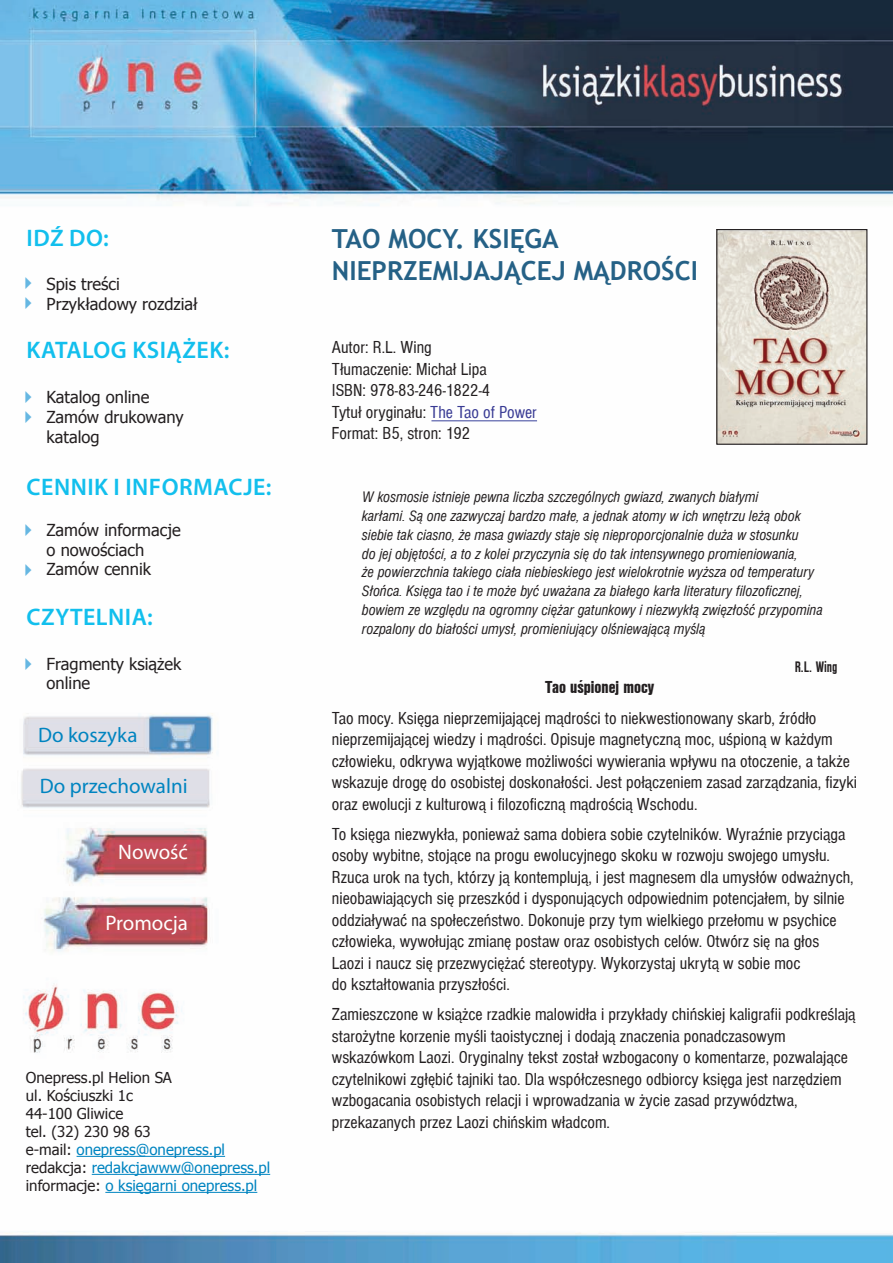
<style>
.page{position:relative;width:893px;height:1263px;background:#fff}
.page>*{position:absolute;margin:0;border:0;box-sizing:border-box;transform-origin:0 0}
.t1{font:700 26.25px/31.5px "Trebuchet MS";color:#256186}
.t2{font:600 24px "Myriad Pro";letter-spacing:.02em;color:#12bfed}
.t3{font:21px "Myriad Pro";color:#0084c0}
.t4{font:21px "Myriad Pro";color:#fff}
.t5{font:condensed 17.85px/21.5px "Nimbus Sans DEE";color:#231f20}
.t6{font:900 condensed 17.85px "Nimbus Sans DEE";color:#231f20}
.t7{font:16.5px/19.8px "Tahoma";color:#231f20}
.t8{font:italic condensed 15.75px/18.9px "Nimbus Sans DEE";color:#231f20}
.t9{font:700 condensed 15.75px "Nimbus Sans DEE";color:#231f20}
.t10{font:15px/18px "Tahoma";color:#231f20}
.s1{color:#0084c0}
.s2{color:#393b94}
</style>
<div class="page">
<img style="left:0;top:0;width:893px;height:1263px">
<hr style="left:77px;top:1156px;width:148px;height:1px;background:#0084c0">
<hr style="left:92px;top:1174px;width:178px;height:1px;background:#0084c0">
<hr style="left:105px;top:1192px;width:152px;height:1px;background:#0084c0">
<img style="left:718px;top:231px;width:147px;height:212px">
<div style="left:716px;top:229px;width:151px;height:216px;border:1px solid #231f20"></div>
<hr style="left:431px;top:420px;width:106px;height:1px;background:#39419b">
<svg style="left:26px;top:277px;width:5px;height:12px"></svg>
<svg style="left:26px;top:391px;width:5px;height:12px"></svg>
<svg style="left:26px;top:524px;width:5px;height:12px"></svg>
<svg style="left:26px;top:297px;width:5px;height:12px"></svg>
<svg style="left:26px;top:411px;width:5px;height:12px"></svg>
<svg style="left:26px;top:563px;width:5px;height:12px"></svg>
<svg style="left:26px;top:658px;width:5px;height:12px"></svg>
<h2 class="t2" style="left:27px;top:223px;width:84px">IDŹ DO:</h2>
<p class="t7" style="left:47px;top:273px;width:153px">Spis treści<br>Przykładowy rozdział</p>
<h2 class="t2" style="left:27px;top:335px;width:204px">KATALOG KSIĄŻEK:</h2>
<p class="t7" style="left:47px;top:387px;width:139px">Katalog online<br>Zamów drukowany katalog</p>
<h2 class="t2" style="left:27px;top:471px;width:246px">CENNIK I INFORMACJE:</h2>
<p class="t7" style="left:47px;top:519px;width:136px">Zamów informacje o nowościach<br>Zamów cennik</p>
<h2 class="t2" style="left:27px;top:601px;width:128px">CZYTELNIA:</h2>
<p class="t7" style="left:47px;top:653px;width:136px">Fragmenty książek online</p>
<p class="t3" style="left:38px;top:722px;width:101px">Do koszyka</p>
<p class="t3" style="left:40px;top:773px;width:149px">Do przechowalni</p>
<p class="t4" style="left:118px;top:839px;width:71px">Nowość</p>
<p class="t4" style="left:105px;top:910px;width:84px">Promocja</p>
<p class="t10" style="left:26px;top:1068px;width:246px">Onepress.pl Helion SA<br>ul. Kościuszki 1c<br>44-100 Gliwice<br>tel. (32) 230 98 63<br>e-mail: <span class="s1">onepress@onepress.pl </span>redakcja: <span class="s1">redakcjawww@onepress.pl </span>informacje: <span class="s1">o księgarni onepress.pl</span></p>
<h1 class="t1" style="left:332px;top:223px;width:368px">TAO MOCY. KSIĘGA<br>NIEPRZEMIJAJĄCEJ MĄDROŚCI</h1>
<p class="t5" style="left:332px;top:337px;width:207px">Autor: R.L. Wing<br>Tłumaczenie: Michał Lipa<br>ISBN: 978-83-246-1822-4<br>Tytuł oryginału: <span class="s2">The Tao of Power<br></span>Format: B5, stron: 192</p>
<p class="t8" style="left:362px;top:487px;width:462px">W kosmosie istnieje pewna liczba szczególnych gwiazd, zwanych białymi<br>karłami. Są one zazwyczaj bardzo małe, a jednak atomy w ich wnętrzu leżą obok siebie tak ciasno, że masa gwiazdy staje się nieproporcjonalnie duża w stosunku<br>do jej objętoœci, a to z kolei przyczynia się do tak intensywnego promieniowania,<br>że powierzchnia takiego ciała niebieskiego jest wielokrotnie wyższa od temperatury Słońca. Księga tao i te może być uważana za białego karła literatury filozoficznej, bowiem ze względu na ogromny ciężar gatunkowy i niezwykłą zwięzłoœć przypomina rozpalony do białoœci umysł, promieniujący olœniewającą myœlą</p>
<p class="t9" style="left:795px;top:658px;width:44px">R.L. Wing</p>
<p class="t6" style="left:545px;top:678px;width:110px">Tao uœpionej mocy</p>
<p class="t5" style="left:332px;top:707px;width:527px">Tao mocy. Księga nieprzemijającej mądroœci to niekwestionowany skarb, źródło nieprzemijającej wiedzy i mądroœci. Opisuje magnetyczną moc, uœpioną w każdym człowieku, odkrywa wyjątkowe możliwoœci wywierania wpływu na otoczenie, a także wskazuje drogę do osobistej doskonałoœci. Jest połączeniem zasad zarządzania, fizyki oraz ewolucji z kulturową i filozoficzną mądroœcią Wschodu.</p>
<p class="t5" style="left:332px;top:823px;width:523px">To księga niezwykła, ponieważ sama dobiera sobie czytelników. Wyraźnie przyciąga osoby wybitne, stojące na progu ewolucyjnego skoku w rozwoju swojego umysłu.<br>Rzuca urok na tych, którzy ją kontemplują, i jest magnesem dla umysłów odważnych, nieobawiających się przeszkód i dysponujących odpowiednim potencjałem, by silnie oddziaływać na społeczeństwo. Dokonuje przy tym wielkiego przełomu w psychice człowieka, wywołując zmianę postaw oraz osobistych celów. Otwórz się na głos Laozi i naucz się przezwyciężać stereotypy. Wykorzystaj ukrytą w sobie moc<br>do kształtowania przyszłoœci.</p>
<p class="t5" style="left:332px;top:1004px;width:525px">Zamieszczone w książce rzadkie malowidła i przykłady chińskiej kaligrafii podkreœlają starożytne korzenie myœli taoistycznej i dodają znaczenia ponadczasowym wskazówkom Laozi. Oryginalny tekst został wzbogacony o komentarze, pozwalające czytelnikowi zgłębić tajniki tao. Dla współczesnego odbiorcy księga jest narzędziem wzbogacania osobistych relacji i wprowadzania w życie zasad przywództwa, przekazanych przez Laozi chińskim władcom.</p>
</div>
